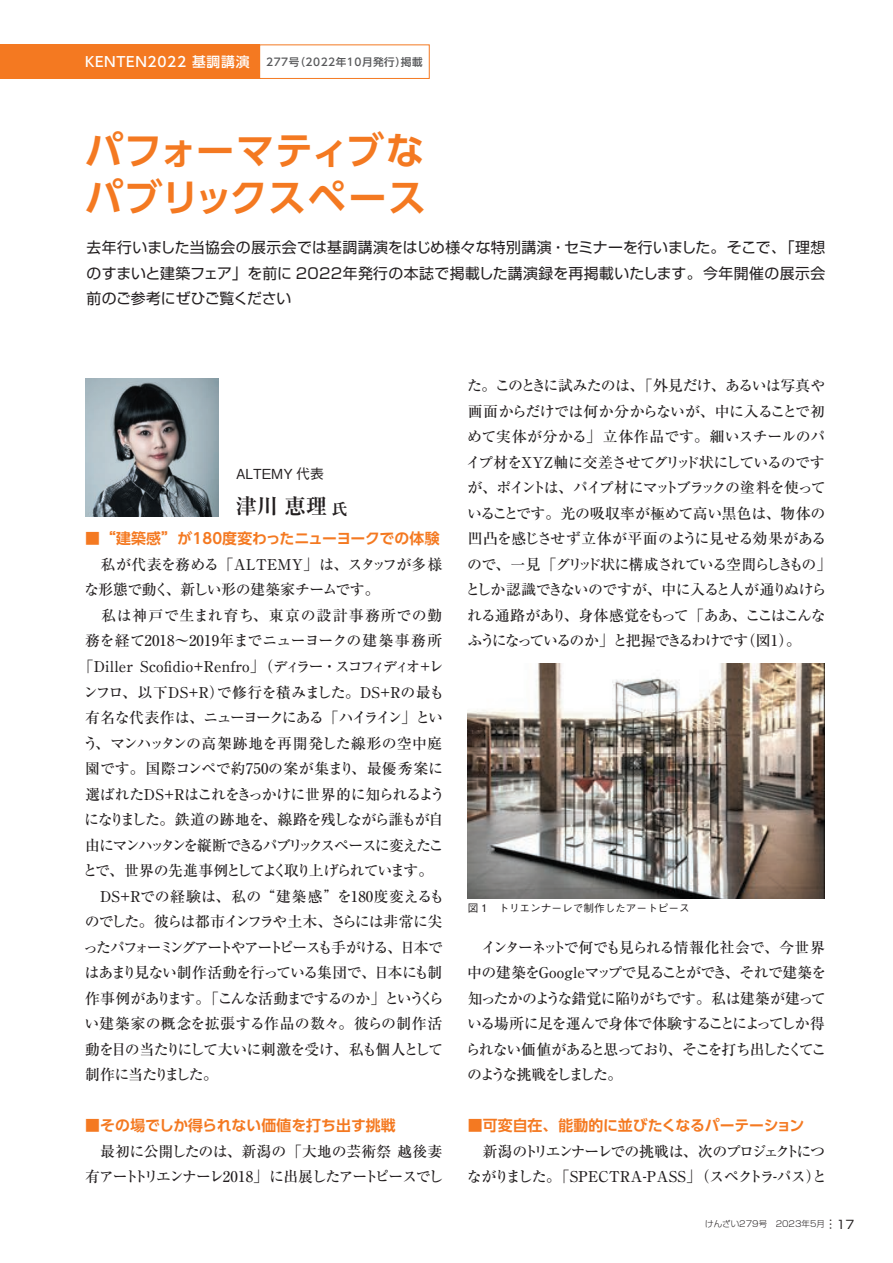
<style>
.page{position:relative;width:893px;height:1263px;background:#fff}
.page>*{position:absolute;margin:0;border:0;box-sizing:border-box;transform-origin:0 0}
.t1{font:700 38.25px/46.8px "UD Shin Go Pro De";letter-spacing:.01em;color:#f47921}
.t2{font:700 21.3px "Ryumin Pro";color:#231f20}
.t3{font:500 14.85px/25.5px "Ryumin Pro";letter-spacing:-.055em;color:#231f20}
.t4{font:500 14.85px "Ryumin Pro";letter-spacing:.01em;color:#231f20}
.t5{font:14.85px/25.5px "Shin Go Pro";letter-spacing:.015em;color:#231f20;text-align:justify}
.t6{font:700 14.85px "UD Shin Go Pro De";color:#f47921}
.t7{font:500 14.85px "Ryumin Pro";letter-spacing:.015em;color:#231f20}
.t8{font:500 14.85px "Ryumin Pro";letter-spacing:-.02em;color:#231f20}
.t9{font:500 14.85px "Ryumin Pro";letter-spacing:-.125em;color:#231f20}
.t10{font:500 14.85px "Ryumin Pro";letter-spacing:-.12em;color:#231f20}
.t11{font:500 14.85px "Ryumin Pro";letter-spacing:-.105em;color:#231f20}
.t12{font:500 14.85px "Ryumin Pro";letter-spacing:-.1em;color:#231f20}
.t13{font:500 14.85px "Ryumin Pro";color:#231f20}
.t14{font:500 14.85px "Ryumin Pro";letter-spacing:-.115em;color:#231f20}
.t15{font:500 14.85px "Ryumin Pro";letter-spacing:-.08em;color:#231f20}
.t16{font:500 14.85px "Ryumin Pro";letter-spacing:.055em;color:#231f20}
.t17{font:500 14.85px "Ryumin Pro";letter-spacing:-.035em;color:#231f20}
.t18{font:500 14.85px "Ryumin Pro";letter-spacing:-.085em;color:#231f20}
.t19{font:500 13.8px "Gothic BBB Pro";color:#231f20}
.t20{font:11.7px "Shin Go Pro";color:#231f20}
.t21{font:500 10.65px "UD Shin Go Pro";letter-spacing:.05em;color:#57585a}
.t22{font:500 10.65px "Gothic BBB Pro";color:#231f20}
.t23{font:300 8.55px "Shin Go Pro";color:#231f20}
.s1{font-size:13.8px;color:#fff}
.s2{font-size:15.9px}
</style>
<div class="page">
<img style="left:85px;top:378px;width:134px;height:138px">
<img style="left:468px;top:663px;width:357px;height:235px">
<div style="left:0;top:45px;width:259px;height:34px;background:#f47921"></div>
<div style="left:259px;top:45px;width:170px;height:34px;border:1px solid #f47921"></div>
<p class="t21" style="left:85px;top:54px;width:339px"><span class="s1">KENTEN2022 基調講演　</span> 277号（2022年10月発行）掲載</p>
<h1 class="t1" style="left:85px;top:126px;width:343px">パフォーマティブなパブリックスペース</h1>
<p class="t5" style="left:86px;top:233px;width:740px">去年行いました当協会の展示会では基調講演をはじめ様々な特別講演・セミナーを行いました。そこで、「理想のすまいと建築フェア」を前に 2022年発行の本誌で掲載した講演録を再掲載いたします。今年開催の展示会前のご参考にぜひご覧ください</p>
<p class="t19" style="left:236px;top:462px;width:89px">ALTEMY 代表</p>
<h2 class="t2" style="left:236px;top:489px;width:113px">津川 恵理<span class="s2">氏</span></h2>
<p class="t6" style="left:85px;top:527px;width:356px">■“建築感”が180度変わったニューヨークでの体験</p>
<p class="t4" style="left:85px;top:553px;width:359px">　私が代表を務める「ALTEMY」は、スタッフが多様</p>
<p class="t17" style="left:84px;top:578px;width:297px">な形態で動く、新しい形の建築家チームです。</p>
<p class="t16" style="left:85px;top:604px;width:359px">　私は神戸で生まれ育ち、東京の設計事務所での勤</p>
<p class="t4" style="left:85px;top:629px;width:359px">務を経て2018～2019年までニューヨークの建築事務所</p>
<p class="t4" style="left:79px;top:655px;width:366px">「Diller Scofidio＋Renfro」（ディラー・スコフィディオ＋レ</p>
<p class="t8" style="left:83px;top:680px;width:363px">ンフロ、以下DS＋R）で修行を積みました。DS＋Rの最も</p>
<p class="t12" style="left:85px;top:706px;width:359px">有名な代表作は、ニューヨークにある「ハイライン」とい</p>
<p class="t7" style="left:83px;top:731px;width:361px">う、マンハッタンの高架跡地を再開発した線形の空中庭</p>
<p class="t13" style="left:85px;top:757px;width:360px">園です。国際コンペで約750の案が集まり、最優秀案に</p>
<p class="t3" style="left:85px;top:780px;width:361px">選ばれたDS＋Rはこれをきっかけに世界的に知られるよう</p>
<p class="t3" style="left:84px;top:806px;width:361px">になりました。鉄道の跡地を、線路を残しながら誰もが自</p>
<p class="t9" style="left:85px;top:833px;width:360px">由にマンハッタンを縦断できるパブリックスペースに変えたこ</p>
<p class="t14" style="left:83px;top:859px;width:352px">とで、世界の先進事例としてよく取り上げられています。</p>
<p class="t4" style="left:85px;top:884px;width:361px">　DS＋Rでの経験は、私の“建築感”を180度変えるも</p>
<p class="t15" style="left:85px;top:910px;width:359px">のでした。彼らは都市インフラや土木、さらには非常に尖</p>
<p class="t10" style="left:84px;top:935px;width:361px">ったパフォーミングアートやアートピースも手がける、日本で</p>
<p class="t3" style="left:85px;top:959px;width:359px">はあまり見ない制作活動を行っている集団で、日本にも制</p>
<p class="t11" style="left:85px;top:986px;width:360px">作事例があります。「こんな活動までするのか」というくら</p>
<p class="t7" style="left:85px;top:1012px;width:359px">い建築家の概念を拡張する作品の数々。彼らの制作活</p>
<p class="t3" style="left:85px;top:1035px;width:359px">動を目の当たりにして大いに刺激を受け、私も個人として</p>
<p class="t18" style="left:85px;top:1063px;width:134px">制作に当たりました。</p>
<p class="t6" style="left:85px;top:1113px;width:312px">■その場でしか得られない価値を打ち出す挑戦</p>
<p class="t3" style="left:85px;top:1137px;width:360px">　最初に公開したのは、新潟の「大地の芸術祭 越後妻有アートトリエンナーレ2018」に出展したアートピースでし</p>
<p class="t3" style="left:465px;top:372px;width:367px">た。このときに試みたのは、「外見だけ、あるいは写真や画面からだけでは何か分からないが、中に入ることで初めて実体が分かる」立体作品です。細いスチールのパイプ材をXYZ軸に交差させてグリッド状にしているのですが、ポイントは、パイプ材にマットブラックの塗料を使っていることです。光の吸収率が極めて高い黒色は、物体の凹凸を感じさせず立体が平面のように見せる効果があるので、一見「グリッド状に構成されている空間らしきもの」としか認識できないのですが、中に入ると人が通りぬけられる通路があり、身体感覚をもって「ああ、ここはこんなふうになっているのか」と把握できるわけです（図1）。</p>
<p class="t22" style="left:468px;top:899px;width:223px">図 1　トリエンナーレで制作したアートピース</p>
<p class="t3" style="left:465px;top:933px;width:362px;text-align:justify">　インターネットで何でも見られる情報化社会で、今世界中の建築をGoogleマップで見ることができ、それで建築を知ったかのような錯覚に陥りがちです。私は建築が建っている場所に足を運んで身体で体験することによってしか得られない価値があると思っており、そこを打ち出したくてこのような挑戦をしました。</p>
<p class="t6" style="left:468px;top:1113px;width:338px">■可変自在、能動的に並びたくなるパーテーション</p>
<p class="t3" style="left:467px;top:1137px;width:362px">　新潟のトリエンナーレでの挑戦は、次のプロジェクトにつながりました。「SPECTRA-PASS」（スペクトラ-パス）と</p>
<p class="t23" style="left:705px;top:1217px;width:121px">けんざい279号　2023年5月</p>
<p class="t20" style="left:821px;top:1230px;width:13px;rotate:-90deg">…</p>
<p class="t20" style="left:837px;top:1214px;width:19px">17</p>
</div>
